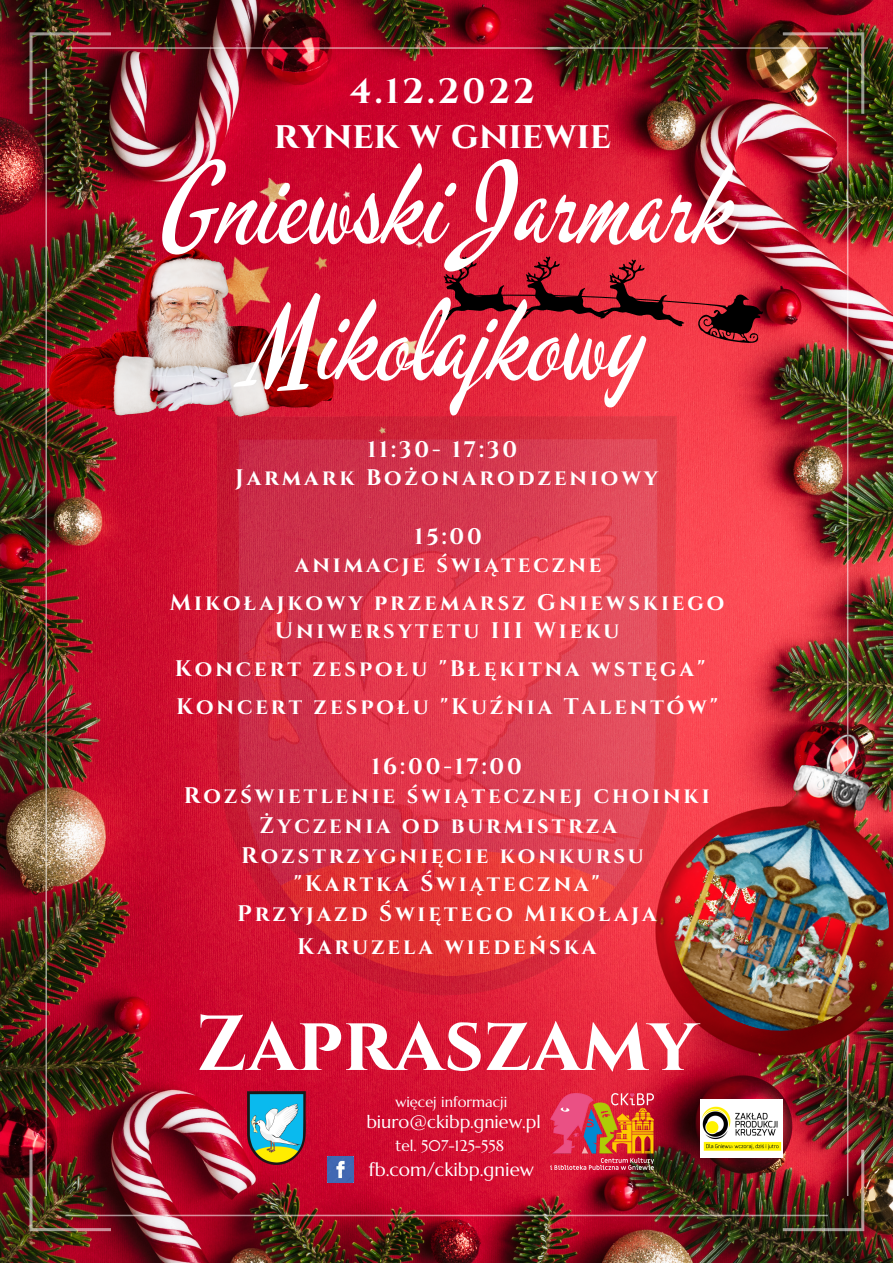
<style>
.page{position:relative;width:893px;height:1263px;background:#fff}
.page>*{position:absolute;margin:0;border:0;box-sizing:border-box;transform-origin:0 0}
.t1{font:110.55px/135.9px "Mervale Script";color:#fff;text-align:center}
.t2{font:700 77.7px "Cinzel";color:#fff}
.t3{font:700 37.95px "Cinzel";color:#fff}
.t4{font:700 35.1px "Cinzel";letter-spacing:.085em;color:#fff}
.t5{font:700 22.5px/27.6px "Cinzel";letter-spacing:.13em;color:#fff;text-align:center}
.t6{font:18.67px "Marcellus";color:#fff}
.t7{font:18px "Marcellus";color:#fff}
.t8{font:15.45px "Marcellus";color:#fff}
.t9{font:14.62px "Marcellus";color:#fff}
</style>
<div class="page">
<img style="left:0;top:0;width:893px;height:1263px">
<img style="left:29px;top:32px;width:835px;height:1199px">
<img style="left:216px;top:416px;width:461px;height:580px">
<img style="left:327px;top:1157px;width:27px;height:25px">
<img style="left:656px;top:734px;width:237px;height:322px">
<img style="left:659px;top:800px;width:234px;height:244px">
<img style="left:247px;top:1091px;width:59px;height:73px">
<img style="left:551px;top:1093px;width:102px;height:76px">
<svg style="left:423px;top:157px;width:358px;height:87px;background:#cf1732"></svg>
<svg style="left:606px;top:174px;width:14px;height:22px"></svg>
<svg style="left:423px;top:202px;width:352px;height:33px;background:#d82c44"></svg>
<svg style="left:423px;top:244px;width:358px;height:181px;background:#d12839"></svg>
<svg style="left:712px;top:157px;width:33px;height:30px"></svg>
<img style="left:700px;top:1100px;width:82px;height:57px">
<h3 class="t4" style="left:350px;top:69px;width:186px">4.12.2022</h3>
<h3 class="t3" style="left:274px;top:111px;width:339px">rynek w gniewie</h3>
<h1 class="t1" style="left:165px;top:138px;width:574px">Gniewski Jarmark<br>Mikołajkowy</h1>
<p class="t5" style="left:235px;top:437px;width:424px">11:30- 17:30<br>Jarmark Bożonarodzeniowy</p>
<p class="t5" style="left:295px;top:524px;width:308px">15:00<br>animacje świąteczne</p>
<p class="t5" style="left:170px;top:590px;width:556px">Mikołajkowy przemarsz Gniewskiego<br>Uniwersytetu III Wieku</p>
<p class="t5" style="left:175px;top:650px;width:544px;line-height:38.2px;text-align:left">Koncert zespołu "Błękitna wstęga"<br>Koncert zespołu "Kuźnia Talentów"</p>
<p class="t5" style="left:371px;top:753px;width:152px">16:00-17:00</p>
<p class="t5" style="left:184px;top:783px;width:527px">Rozświetlenie świątecznej choinki</p>
<p class="t5" style="left:259px;top:813px;width:359px">Życzenia od burmistrza</p>
<p class="t5" style="left:241px;top:843px;width:404px">Rozstrzygnięcie konkursu</p>
<p class="t5" style="left:237px;top:869px;width:421px;line-height:30.3px">"Kartka Świąteczna"<br>Przyjazd Świętego Mikołaja</p>
<p class="t5" style="left:297px;top:934px;width:301px">Karuzela wiedeńska</p>
<h2 class="t2" style="left:196px;top:994px;width:503px">Zapraszamy</h2>
<p class="t9" style="left:395px;top:1093px;width:113px">więcej informacji</p>
<p class="t7" style="left:366px;top:1110px;width:176px">biuro@ckibp.gniew.pl</p>
<p class="t8" style="left:395px;top:1136px;width:110px">tel. 507-125-558</p>
<p class="t6" style="left:369px;top:1158px;width:167px">fb.com/ckibp.gniew</p>
</div>
